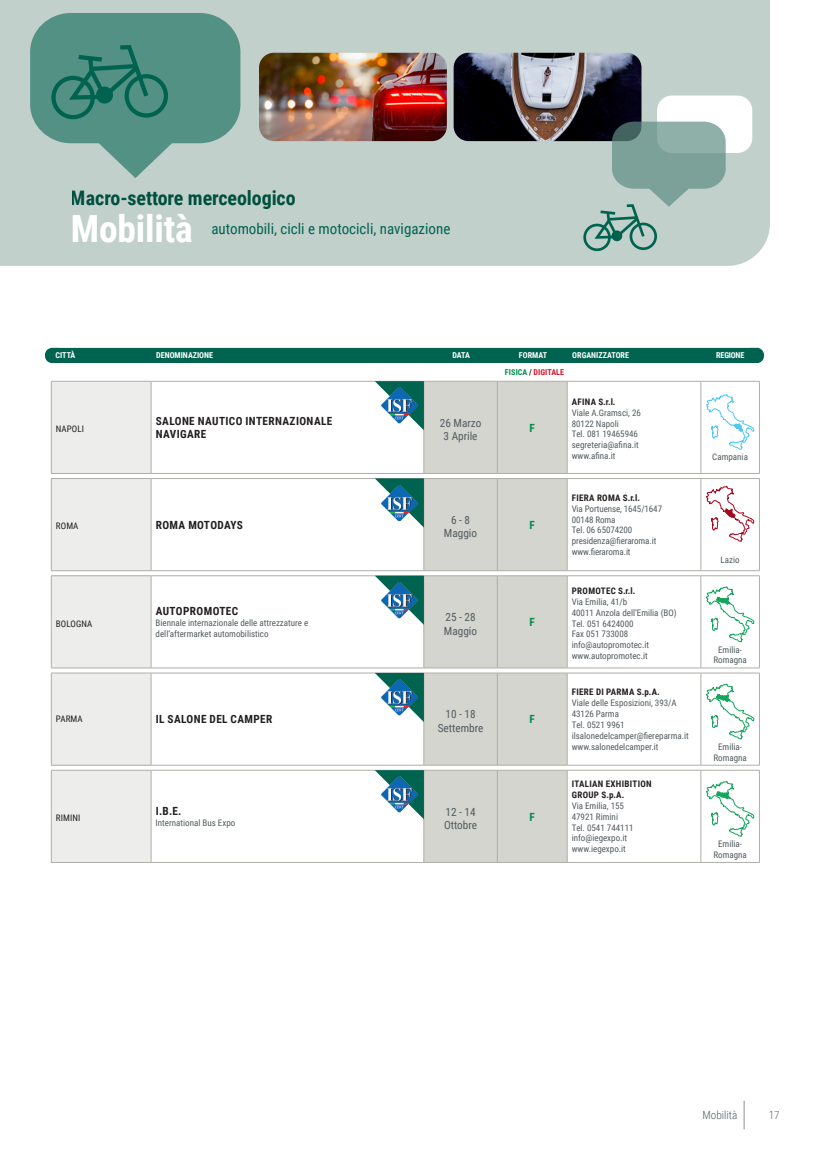
<style>
.page{position:relative;width:815px;height:1170px;background:#fff}
.page>*{position:absolute;margin:0;border:0;box-sizing:border-box;transform-origin:0 0}
.t1{font:700 37.5px "Roboto Condensed";letter-spacing:-.005em;color:#fff}
.t2{font:700 20px "Roboto Condensed";letter-spacing:-.005em;color:#006350}
.t3{font:15px "Roboto Condensed";color:#006350}
.t4{font:700 11.25px/13.5px "Roboto Condensed";letter-spacing:.035em;color:#231f20}
.t5{font:11.25px/13.5px "Roboto Condensed";color:#515b5e;text-align:center}
.t6{font:300 11.25px "Roboto Condensed";color:#515b5e}
.t7{font:700 11.25px "Roboto Condensed";color:#008c4c}
.t8{font:300 11.25px "Roboto Condensed";color:#231f20}
.t9{font:9px/10.8px "Roboto Condensed";color:#515b5e}
.t10{font:700 9px/10.8px "Roboto Condensed";letter-spacing:.035em;color:#231f20}
.t11{font:9px "Roboto Condensed";letter-spacing:.01em;color:#231f20}
.t12{font:700 8.12px "Roboto Condensed";color:#fff}
.t13{font:700 8.12px "Roboto Condensed";letter-spacing:.01em;color:#d7172d}
.t14{font:700 8.12px "Roboto Condensed";letter-spacing:-.025em;color:#fff}
.s1{color:#008c4c}
.s2{color:#231f20}
</style>
<div class="page">
<div style="left:0;top:0;width:770px;height:266px;background:#c2d0cb"></div>
<img style="left:259px;top:53px;width:188px;height:88px">
<svg style="left:30px;top:13px;width:210px;height:165px;background:#669b90"></svg>
<img style="left:454px;top:53px;width:187px;height:88px">
<div style="left:657px;top:96px;width:95px;height:57px;background:#fff;border-radius:15px"></div>
<svg style="left:583px;top:122px;width:143px;height:129px;background:#96b0aa"></svg>
<div style="left:45px;top:348px;width:719px;height:15px;background:#006350"></div>
<div style="left:51px;top:381px;width:100px;height:92px;background:#ededeb"></div>
<hr style="left:51px;top:473px;width:100px;height:1px;background:#aeafa8">
<hr style="left:151px;top:473px;width:273px;height:1px;background:#aeafa8">
<hr style="left:51px;top:381px;width:1px;height:92px;background:#aeafa8">
<hr style="left:51px;top:381px;width:100px;height:1px;background:#aeafa8">
<hr style="left:151px;top:381px;width:1px;height:92px;background:#aeafa8">
<hr style="left:151px;top:381px;width:273px;height:1px;background:#aeafa8">
<hr style="left:567px;top:473px;width:134px;height:1px;background:#aeafa8">
<hr style="left:701px;top:473px;width:59px;height:1px;background:#aeafa8">
<hr style="left:567px;top:381px;width:1px;height:92px;background:#aeafa8">
<hr style="left:567px;top:381px;width:134px;height:1px;background:#aeafa8">
<hr style="left:701px;top:381px;width:1px;height:92px;background:#aeafa8">
<hr style="left:701px;top:381px;width:59px;height:1px;background:#aeafa8">
<hr style="left:759px;top:381px;width:1px;height:92px;background:#aeafa8">
<svg style="left:706px;top:394px;width:48px;height:55px"></svg>
<div style="left:51px;top:478px;width:100px;height:92px;background:#ededeb"></div>
<hr style="left:51px;top:570px;width:100px;height:1px;background:#aeafa8">
<hr style="left:151px;top:570px;width:273px;height:1px;background:#aeafa8">
<hr style="left:51px;top:479px;width:1px;height:91px;background:#aeafa8">
<hr style="left:51px;top:478px;width:100px;height:1px;background:#aeafa8">
<hr style="left:151px;top:479px;width:1px;height:91px;background:#aeafa8">
<hr style="left:151px;top:478px;width:273px;height:1px;background:#aeafa8">
<hr style="left:567px;top:570px;width:134px;height:1px;background:#aeafa8">
<hr style="left:701px;top:570px;width:59px;height:1px;background:#aeafa8">
<hr style="left:567px;top:478px;width:1px;height:92px;background:#aeafa8">
<hr style="left:567px;top:478px;width:134px;height:1px;background:#aeafa8">
<hr style="left:701px;top:478px;width:1px;height:92px;background:#aeafa8">
<hr style="left:701px;top:478px;width:59px;height:1px;background:#aeafa8">
<hr style="left:759px;top:478px;width:1px;height:92px;background:#aeafa8">
<svg style="left:706px;top:486px;width:48px;height:55px"></svg>
<div style="left:51px;top:575px;width:100px;height:93px;background:#ededeb"></div>
<hr style="left:51px;top:667px;width:100px;height:1px;background:#aeafa8">
<hr style="left:151px;top:667px;width:273px;height:1px;background:#aeafa8">
<hr style="left:51px;top:576px;width:1px;height:91px;background:#aeafa8">
<hr style="left:51px;top:575px;width:100px;height:1px;background:#aeafa8">
<hr style="left:151px;top:576px;width:1px;height:91px;background:#aeafa8">
<hr style="left:151px;top:575px;width:273px;height:1px;background:#aeafa8">
<hr style="left:567px;top:667px;width:134px;height:1px;background:#aeafa8">
<hr style="left:701px;top:667px;width:59px;height:1px;background:#aeafa8">
<hr style="left:567px;top:576px;width:1px;height:91px;background:#aeafa8">
<hr style="left:567px;top:575px;width:134px;height:1px;background:#aeafa8">
<hr style="left:701px;top:576px;width:1px;height:91px;background:#aeafa8">
<hr style="left:701px;top:575px;width:59px;height:1px;background:#aeafa8">
<hr style="left:759px;top:576px;width:1px;height:91px;background:#aeafa8">
<svg style="left:706px;top:586px;width:48px;height:55px"></svg>
<div style="left:51px;top:673px;width:100px;height:92px;background:#ededeb"></div>
<hr style="left:51px;top:764px;width:100px;height:1px;background:#aeafa8">
<hr style="left:151px;top:764px;width:273px;height:1px;background:#aeafa8">
<hr style="left:51px;top:673px;width:1px;height:91px;background:#aeafa8">
<hr style="left:51px;top:672px;width:100px;height:1px;background:#aeafa8">
<hr style="left:151px;top:673px;width:1px;height:91px;background:#aeafa8">
<hr style="left:151px;top:672px;width:273px;height:1px;background:#aeafa8">
<hr style="left:567px;top:764px;width:134px;height:1px;background:#aeafa8">
<hr style="left:701px;top:764px;width:59px;height:1px;background:#aeafa8">
<hr style="left:567px;top:673px;width:1px;height:91px;background:#aeafa8">
<hr style="left:567px;top:672px;width:134px;height:1px;background:#aeafa8">
<hr style="left:701px;top:673px;width:1px;height:91px;background:#aeafa8">
<hr style="left:701px;top:672px;width:59px;height:1px;background:#aeafa8">
<hr style="left:759px;top:673px;width:1px;height:91px;background:#aeafa8">
<svg style="left:706px;top:683px;width:48px;height:56px"></svg>
<div style="left:51px;top:770px;width:100px;height:92px;background:#ededeb"></div>
<hr style="left:51px;top:862px;width:100px;height:1px;background:#aeafa8">
<hr style="left:151px;top:862px;width:273px;height:1px;background:#aeafa8">
<hr style="left:424px;top:862px;width:73px;height:1px;background:#aeafa8">
<hr style="left:51px;top:770px;width:1px;height:92px;background:#aeafa8">
<hr style="left:51px;top:770px;width:100px;height:1px;background:#aeafa8">
<hr style="left:497px;top:862px;width:70px;height:1px;background:#aeafa8">
<hr style="left:151px;top:770px;width:1px;height:92px;background:#aeafa8">
<hr style="left:151px;top:770px;width:273px;height:1px;background:#aeafa8">
<hr style="left:567px;top:862px;width:134px;height:1px;background:#aeafa8">
<hr style="left:701px;top:862px;width:59px;height:1px;background:#aeafa8">
<hr style="left:567px;top:770px;width:1px;height:92px;background:#aeafa8">
<hr style="left:567px;top:770px;width:134px;height:1px;background:#aeafa8">
<hr style="left:701px;top:770px;width:1px;height:92px;background:#aeafa8">
<hr style="left:701px;top:770px;width:59px;height:1px;background:#aeafa8">
<hr style="left:759px;top:770px;width:1px;height:92px;background:#aeafa8">
<svg style="left:706px;top:781px;width:48px;height:55px"></svg>
<svg style="left:744px;top:1100px;width:1px;height:29px"></svg>
<svg style="left:375px;top:381px;width:192px;height:481px"></svg>
<img style="left:381px;top:485px;width:36px;height:36px">
<h2 class="t2" style="left:71px;top:184px;width:226px">Macro-settore merceologico</h2>
<h3 class="t3" style="left:211px;top:218px;width:240px">automobili, cicli e motocicli, navigazione</h3>
<h1 class="t1" style="left:71px;top:202px;width:123px">Mobilità</h1>
<p class="t12" style="left:56px;top:350px;width:21px">CITTÀ</p>
<p class="t12" style="left:156px;top:350px;width:58px">DENOMINAZIONE</p>
<p class="t12" style="left:452px;top:350px;width:19px">DATA</p>
<p class="t12" style="left:519px;top:350px;width:30px">FORMAT</p>
<p class="t12" style="left:572px;top:350px;width:58px">ORGANIZZATORE</p>
<p class="t14" style="left:716px;top:350px;width:30px">REGIONE</p>
<p class="t13" style="left:505px;top:366px;width:61px"><span class="s1">FISICA</span> <span class="s2">/</span> DIGITALE</p>
<p class="t11" style="left:56px;top:422px;width:30px">NAPOLI</p>
<p class="t4" style="left:156px;top:413px;width:178px">SALONE NAUTICO INTERNAZIONALE<br>NAVIGARE</p>
<p class="t5" style="left:440px;top:415px;width:43px">26 Marzo<br>3 Aprile</p>
<p class="t7" style="left:530px;top:419px;width:7px">F</p>
<p class="t11" style="left:56px;top:520px;width:24px">ROMA</p>
<p class="t4" style="left:156px;top:517px;width:89px">ROMA MOTODAYS</p>
<p class="t5" style="left:444px;top:512px;width:35px">6 - 8<br>Maggio</p>
<p class="t7" style="left:530px;top:517px;width:7px">F</p>
<p class="t11" style="left:56px;top:617px;width:38px">BOLOGNA</p>
<p class="t4" style="left:156px;top:604px;width:84px">AUTOPROMOTEC</p>
<p class="t9" style="left:156px;top:617px;width:154px">Biennale internazionale delle attrezzature e dell’aftermarket automobilistico</p>
<p class="t5" style="left:444px;top:609px;width:35px;text-align:left">25 - 28<br>Maggio</p>
<p class="t7" style="left:530px;top:614px;width:7px">F</p>
<p class="t11" style="left:56px;top:713px;width:28px">PARMA</p>
<p class="t4" style="left:156px;top:712px;width:118px">IL SALONE DEL CAMPER</p>
<p class="t5" style="left:438px;top:707px;width:47px">10 - 18<br>Settembre</p>
<p class="t7" style="left:530px;top:711px;width:7px">F</p>
<p class="t11" style="left:56px;top:811px;width:26px">RIMINI</p>
<p class="t4" style="left:156px;top:804px;width:27px">I.B.E.</p>
<p class="t9" style="left:156px;top:817px;width:81px">International Bus Expo</p>
<p class="t5" style="left:444px;top:804px;width:35px;text-align:left">12 - 14<br>Ottobre</p>
<p class="t7" style="left:530px;top:808px;width:7px">F</p>
<p class="t10" style="left:572px;top:396px;width:45px">AFINA S.r.l.</p>
<p class="t9" style="left:572px;top:407px;width:71px">Viale A.Gramsci, 26<br>80122 Napoli<br>Tel. 081 19465946 segreteria@afina.it www.afina.it</p>
<p class="t10" style="left:572px;top:492px;width:70px">FIERA ROMA S.r.l.</p>
<p class="t9" style="left:572px;top:503px;width:92px">Via Portuense, 1645/1647<br>00148 Roma<br>Tel. 06 65074200 presidenza@fieraroma.it www.fieraroma.it</p>
<p class="t10" style="left:572px;top:585px;width:65px">PROMOTEC S.r.l.</p>
<p class="t9" style="left:572px;top:596px;width:107px">Via Emilia, 41/b<br>40011 Anzola dell’Emilia (BO)<br>Tel. 051 6424000<br>Fax 051 733008 info@autopromotec.it www.autopromotec.it</p>
<p class="t10" style="left:572px;top:686px;width:90px">FIERE DI PARMA S.p.A.</p>
<p class="t9" style="left:572px;top:697px;width:119px">Viale delle Esposizioni, 393/A<br>43126 Parma<br>Tel. 0521 9961 ilsalonedelcamper@fiereparma.it www.salonedelcamper.it</p>
<p class="t10" style="left:572px;top:778px;width:81px">ITALIAN EXHIBITION<br>GROUP S.p.A.</p>
<p class="t9" style="left:572px;top:800px;width:63px">Via Emilia, 155<br>47921 Rimini<br>Tel. 0541 744111 info@iegexpo.it www.iegexpo.it</p>
<p class="t9" style="left:712px;top:451px;width:37px">Campania</p>
<p class="t9" style="left:721px;top:554px;width:21px">Lazio</p>
<p class="t9" style="left:713px;top:643px;width:35px;text-align:center">Emilia-<br>Romagna</p>
<p class="t9" style="left:713px;top:741px;width:35px;text-align:center">Emilia-<br>Romagna</p>
<p class="t9" style="left:713px;top:838px;width:35px;text-align:center">Emilia-<br>Romagna</p>
<p class="t6" style="left:702px;top:1107px;width:37px">Mobilità</p>
<p class="t8" style="left:769px;top:1107px;width:12px">17</p>
</div>
